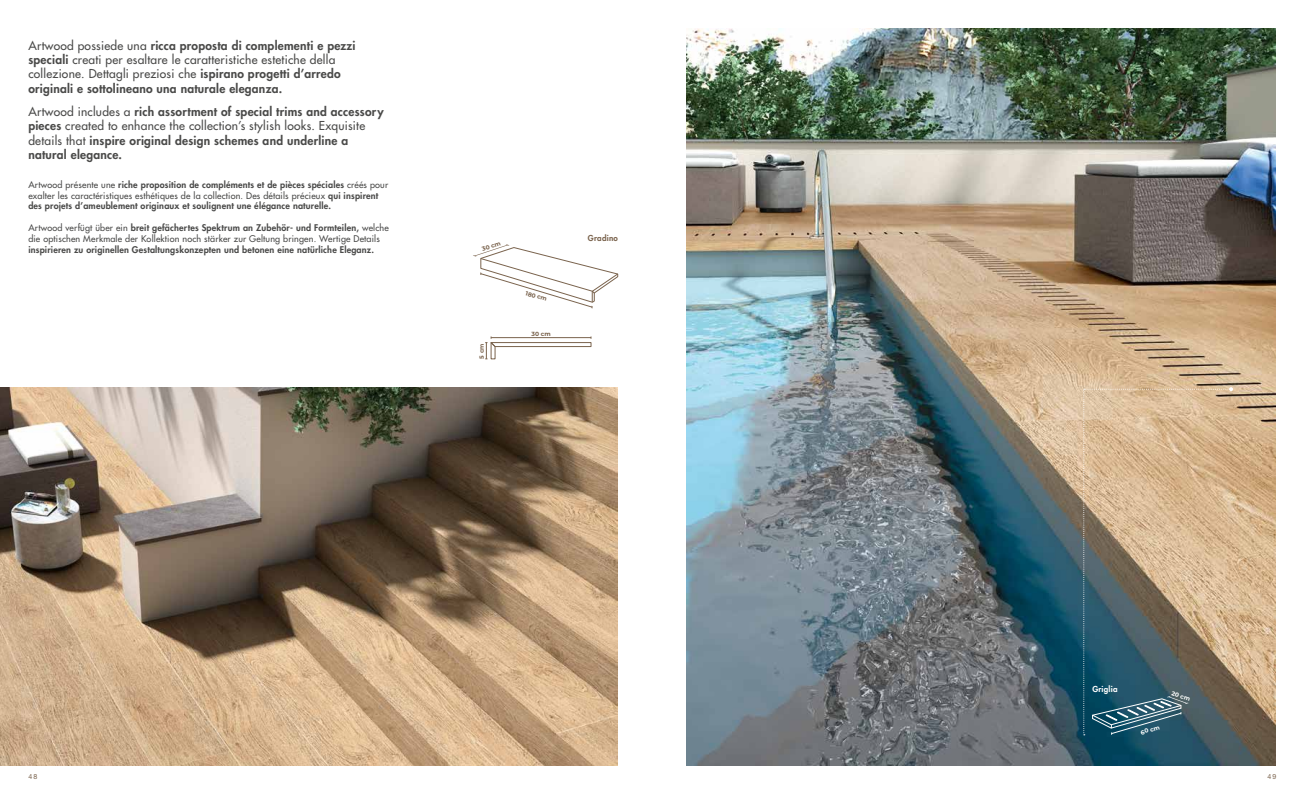
<style>
.page{position:relative;width:1304px;height:794px;background:#fff}
.page>*{position:absolute;margin:0;border:0;box-sizing:border-box;transform-origin:0 0}
.t1{font:800 12px/14.4px "Futura Std";letter-spacing:.02em;color:#4a4a49}
.t2{font:800 9px/10.8px "Futura Std";letter-spacing:.02em;color:#4a4a49}
.t3{font:500 9px/10.8px "Futura Std";letter-spacing:.02em;color:#4a4a49}
.t4{font:800 8px "Futura Std";letter-spacing:.03em;color:#fff}
.t5{font:800 8px "Futura Std";letter-spacing:.03em;color:#7a634d}
.t6{font:7px "Helvetica Neue LT Std";color:#7a634d}
.t7{font:700 6px "Montserrat";color:#7a634d}
.t8{font:700 6px "Montserrat";color:#fff}
.s1{font-weight:500}
.s2{font-weight:800}
</style>
<div class="page">
<img style="left:686px;top:28px;width:590px;height:737px">
<img style="left:0;top:388px;width:618px;height:377px">
<svg style="left:485px;top:336px;width:107px;height:23px"></svg>
<svg style="left:473px;top:244px;width:145px;height:64px"></svg>
<svg style="left:1083px;top:387px;width:150px;height:348px;background:#9c9380"></svg>
<p class="t1" style="left:28px;top:38px;width:329px"><span class="s1">Artwood possiede una</span> ricca proposta di complementi e pezzi speciali <span class="s1">creati per esaltare le caratteristiche estetiche della collezione. Dettagli preziosi che</span> ispirano progetti d’arredo originali e sottolineano una naturale eleganza.</p>
<p class="t1" style="left:28px;top:104px;width:357px"><span class="s1">Artwood includes a</span> rich assortment of special trims and accessory pieces <span class="s1">created to enhance the collection’s stylish looks. Exquisite details that</span> inspire original design schemes and underline a natural elegance.</p>
<p class="t2" style="left:28px;top:179px;width:361px"><span class="s1">Artwood présente une</span> riche proposition de compléments et de pièces spéciales <span class="s1">créés pour exalter les caractéristiques esthétiques de la collection. Des détails précieux</span> qui inspirent des projets d’ameublement originaux et soulignent une élégance naturelle.</p>
<p class="t3" style="left:28px;top:222px;width:362px">Artwood verfügt über ein <span class="s2">breit gefächertes Spektrum an Zubehör- und Formteilen,</span> welche die optischen Merkmale der Kollektion noch stärker zur Geltung bringen. Wertige Details</p>
<p class="t2" style="left:28px;top:244px;width:347px">inspirieren zu originellen Gestaltungskonzepten und betonen eine natürliche Eleganz.</p>
<p class="t7" style="left:481px;top:245px;width:21px;rotate:-18deg">30 cm</p>
<p class="t7" style="left:477px;top:358px;width:17px;rotate:-90deg">5 cm</p>
<p class="t7" style="left:527px;top:289px;width:23px;rotate:17deg">180 cm</p>
<p class="t7" style="left:531px;top:329px;width:21px">30 cm</p>
<p class="t5" style="left:588px;top:232px;width:32px">Gradino</p>
<p class="t4" style="left:1092px;top:684px;width:27px">Griglia</p>
<p class="t8" style="left:1140px;top:728px;width:21px;rotate:-17deg">60 cm</p>
<p class="t8" style="left:1173px;top:688px;width:21px;rotate:18deg">20 cm</p>
<p class="t6" style="left:28px;top:772px;width:11px">48</p>
<p class="t6" style="left:1267px;top:772px;width:11px">49</p>
</div>
